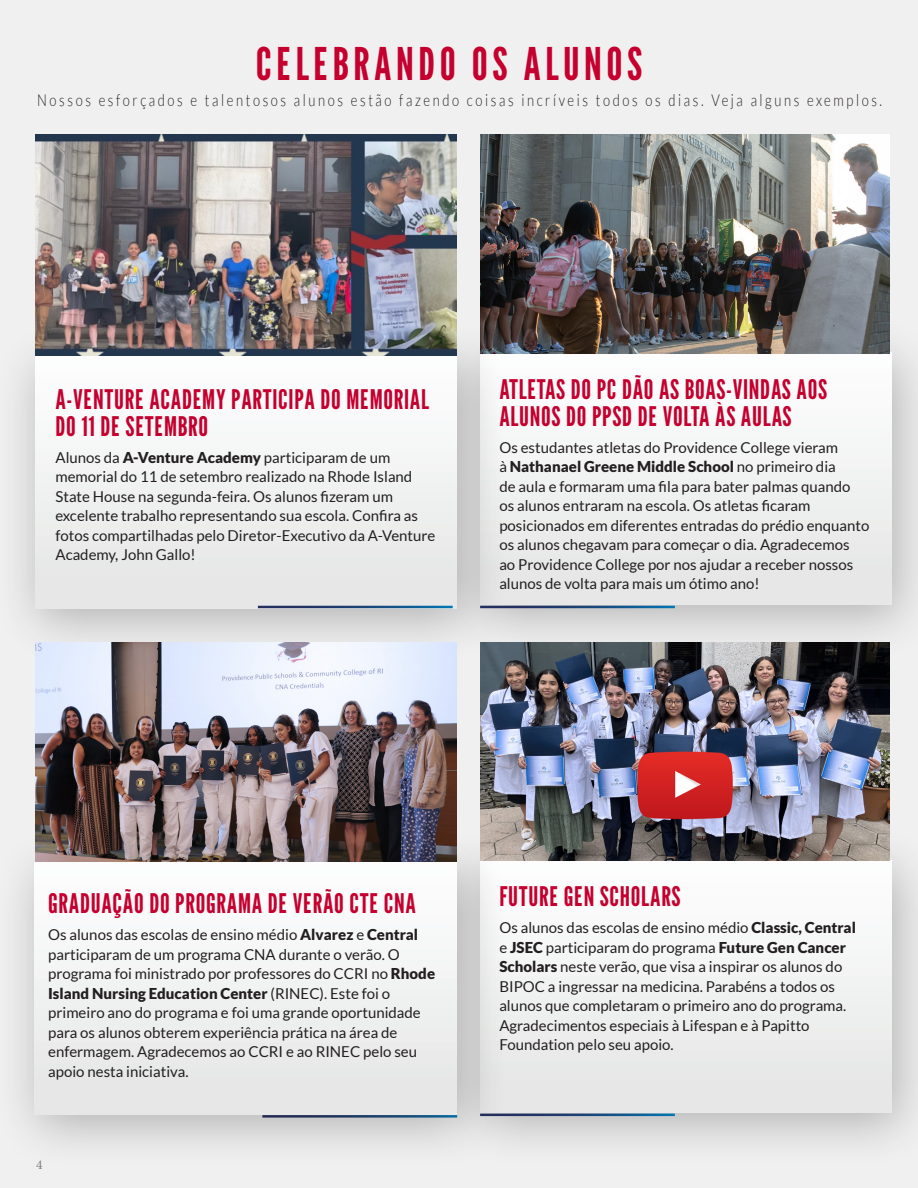
<style>
.page{position:relative;width:918px;height:1188px;background:#f0f0f0}
.page>*{position:absolute;margin:0;border:0;box-sizing:border-box;transform-origin:0 0}
.League_Gothic_24pt_B{font:45px "League Gothic";letter-spacing:.1em;color:#c5002e}
.Lato_Light_8pt_Black{font:27px/27px "League Gothic";letter-spacing:.025em;color:#c5002e}
.League_Gothic_32pt_B{font:300 16.5px "Lato";letter-spacing:.2em;color:#231f20;scale:.79 1}
.Lato_Light_8pt_Black-2{font:15px/19.5px "Lato";color:#231f20}
.t1{font:13.5px "Minion Pro";color:#231f20}
.s1{font-weight:900}
</style>
<div class="page">
<div style="left:439px;top:316px;width:479px;height:345px;background:#231f20;opacity:.3"></div>
<div style="left:480px;top:353px;width:411px;height:251px;background:#f1f3f2"></div>
<div style="left:0;top:320px;width:509px;height:344px;background:#231f20;opacity:.3"></div>
<div style="left:35px;top:356px;width:422px;height:252px;background:#f1f3f2"></div>
<div style="left:439px;top:824px;width:479px;height:345px;background:#231f20;opacity:.3"></div>
<div style="left:480px;top:861px;width:411px;height:251px;background:#f1f3f2"></div>
<img style="left:480px;top:134px;width:410px;height:219px">
<img style="left:480px;top:642px;width:410px;height:219px">
<hr style="left:258px;top:606px;width:195px;height:2px;background:#fff">
<hr style="left:480px;top:606px;width:195px;height:2px;background:#fff">
<hr style="left:480px;top:1114px;width:195px;height:2px;background:#fff">
<img style="left:35px;top:134px;width:422px;height:221px">
<img style="left:35px;top:642px;width:422px;height:184px">
<div style="left:0;top:826px;width:509px;height:345px;background:#231f20;opacity:.3"></div>
<div style="left:35px;top:863px;width:422px;height:252px;background:#f1f3f2"></div>
<p class="League_Gothic_24pt_B" style="left:256px;top:33px;width:388px">CELEBRANDO OS ALUNOS</p>
<p class="League_Gothic_32pt_B" style="left:37px;top:91px;width:1071px">Nossos esforçados e talentosos alunos estão fazendo coisas incríveis todos os dias. Veja alguns exemplos.</p>
<p class="Lato_Light_8pt_Black" style="left:55px;top:385px;width:375px">A-VENTURE ACADEMY PARTICIPA DO MEMORIAL<br>DO 11 DE SETEMBRO</p>
<p class="Lato_Light_8pt_Black-2" style="left:55px;top:448px;width:381px">Alunos da <span class="s1">A-Venture Academy</span> participaram de um memorial do 11 de setembro realizado na Rhode Island State House na segunda-feira. Os alunos fizeram um excelente trabalho representando sua escola. Confira as fotos compartilhadas pelo Diretor-Executivo da A-Venture Academy, John Gallo!</p>
<p class="Lato_Light_8pt_Black" style="left:499px;top:374px;width:329px">ATLETAS DO PC DÃO AS BOAS-VINDAS AOS<br>ALUNOS DO PPSD DE VOLTA ÀS AULAS</p>
<p class="Lato_Light_8pt_Black-2" style="left:499px;top:437px;width:372px">Os estudantes atletas do Providence College vieram<br>à <span class="s1">Nathanael Greene Middle School</span> no primeiro dia<br>de aula e formaram uma fila para bater palmas quando<br>os alunos entraram na escola. Os atletas ficaram posicionados em diferentes entradas do prédio enquanto os alunos chegavam para começar o dia. Agradecemos<br>ao Providence College por nos ajudar a receber nossos alunos de volta para mais um ótimo ano!</p>
<p class="Lato_Light_8pt_Black" style="left:48px;top:889px;width:369px">GRADUAÇÃO DO PROGRAMA DE VERÃO CTE CNA</p>
<p class="Lato_Light_8pt_Black-2" style="left:48px;top:925px;width:389px">Os alunos das escolas de ensino médio <span class="s1">Alvarez</span> e <span class="s1">Central </span>participaram de um programa CNA durante o verão. O programa foi ministrado por professores do CCRI no <span class="s1">Rhode Island Nursing Education Center</span> (RINEC). Este foi o primeiro ano do programa e foi uma grande oportunidade para os alunos obterem experiência prática na área de enfermagem. Agradecemos ao CCRI e ao RINEC pelo seu apoio nesta iniciativa.</p>
<p class="t1" style="left:36px;top:1155px;width:8px">4</p>
<p class="Lato_Light_8pt_Black" style="left:499px;top:882px;width:183px">FUTURE GEN SCHOLARS</p>
<p class="Lato_Light_8pt_Black-2" style="left:499px;top:918px;width:358px">Os alunos das escolas de ensino médio <span class="s1">Classic, Central </span>e <span class="s1">JSEC</span> participaram do programa <span class="s1">Future Gen Cancer Scholars</span> neste verão, que visa a inspirar os alunos do BIPOC a ingressar na medicina. Parabéns a todos os alunos que completaram o primeiro ano do programa.<br>Agradecimentos especiais à Lifespan e à Papitto Foundation pelo seu apoio.</p>
</div>
